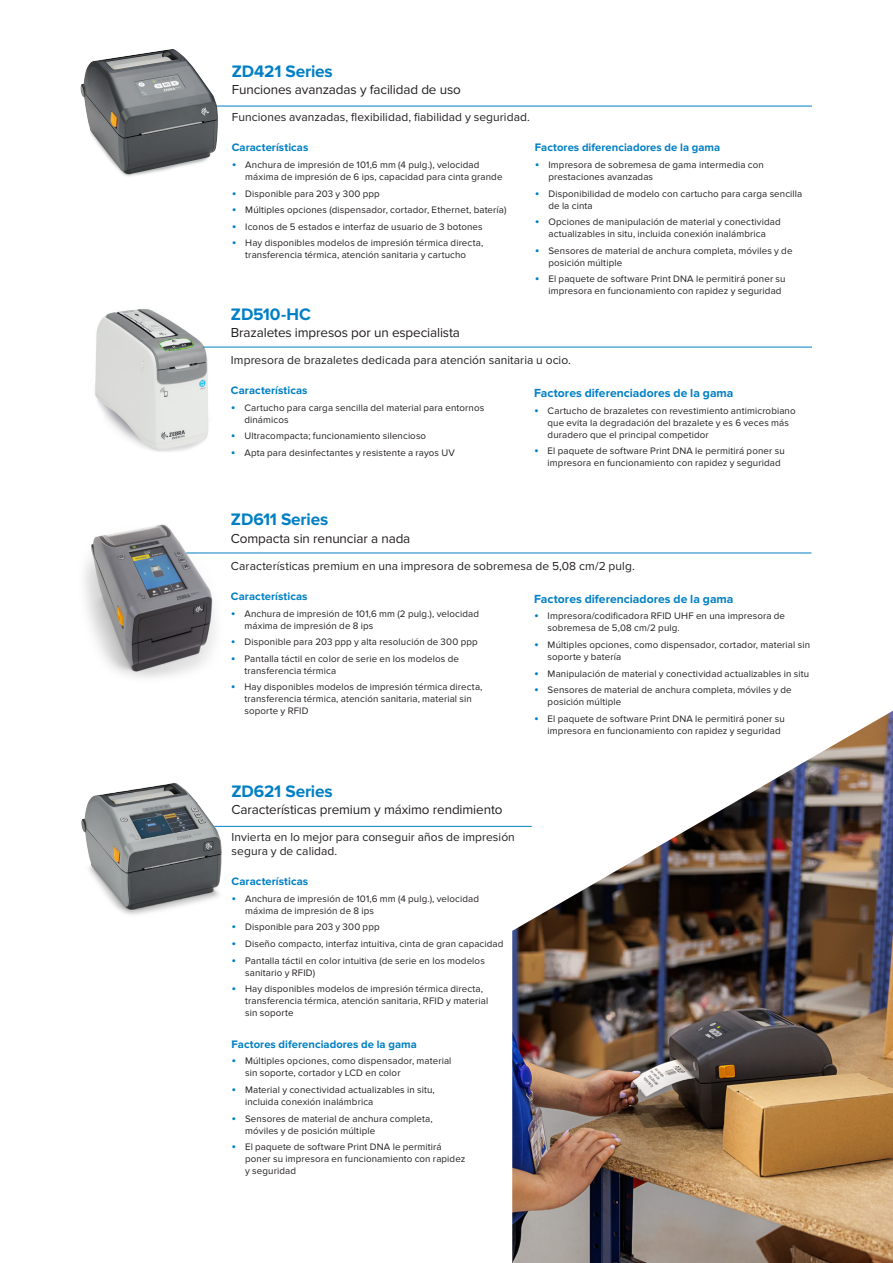
<style>
.page{position:relative;width:893px;height:1263px;background:#fff}
.page>*{position:absolute;margin:0;border:0;box-sizing:border-box;transform-origin:0 0}
.Product_Name{font:700 17.25px "Proxima Nova";letter-spacing:-.01em;color:#007fc5}
.Product_Subhead{font:13.5px "Proxima Nova";letter-spacing:-.01em;color:#231f20}
.Product_Bullets_1col{font:700 12.15px "Proxima Nova";color:#007fc5}
.Product_Body{font:12px/13.5px "Proxima Nova";letter-spacing:.005em;color:#231f20}
.Product_Subhead_3{font:700 11.25px "Proxima Nova";letter-spacing:.005em;color:#007fc5}
.t1{font:9.75px/12px "Proxima Nova";letter-spacing:.015em;color:#231f20}
.s1{font-size:13.5px;color:#007fc5}
</style>
<div class="page">
<img style="left:95px;top:309px;width:134px;height:143px">
<img style="left:84px;top:524px;width:145px;height:154px">
<hr style="left:212px;top:826px;width:320px;height:1px;background:#007fc5">
<hr style="left:211px;top:106px;width:601px;height:1px;background:#007fc5">
<img style="left:80px;top:49px;width:144px;height:127px">
<img style="left:81px;top:783px;width:162px;height:132px">
<hr style="left:203px;top:347px;width:609px;height:1px;background:#007fc5">
<hr style="left:186px;top:553px;width:625px;height:1px;background:#007fc5">
<img style="left:512px;top:711px;width:381px;height:552px">
<p class="Product_Name" style="left:232px;top:61px;width:102px">ZD421 Series</p>
<p class="Product_Subhead" style="left:232px;top:82px;width:231px">Funciones avanzadas y facilidad de uso</p>
<p class="Product_Body" style="left:232px;top:110px;width:300px">Funciones avanzadas, flexibilidad, fiabilidad y seguridad.</p>
<p class="Product_Subhead_3" style="left:232px;top:141px;width:78px">Características</p>
<p class="t1" style="left:245px;top:159px;width:259px;text-indent:-14px"><span class="s1">•</span> Anchura de impresión de 101,6 mm (4 pulg.), velocidad máxima de impresión de 6 ips, capacidad para cinta grande</p>
<p class="t1" style="left:232px;top:187px;width:150px"><span class="s1">•</span> Disponible para 203 y 300 ppp</p>
<p class="t1" style="left:232px;top:204px;width:276px"><span class="s1">•</span> Múltiples opciones (dispensador, cortador, Ethernet, batería)</p>
<p class="t1" style="left:232px;top:221px;width:252px"><span class="s1">•</span> Iconos de 5 estados e interfaz de usuario de 3 botones</p>
<p class="t1" style="left:232px;top:237px;width:253px;text-align:center"><span class="s1">•</span> Hay disponibles modelos de impresión térmica directa, transferencia térmica, atención sanitaria y cartucho</p>
<p class="Product_Subhead_3" style="left:535px;top:141px;width:187px">Factores diferenciadores de la gama</p>
<p class="t1" style="left:548px;top:159px;width:217px;text-indent:-14px"><span class="s1">•</span> Impresora de sobremesa de gama intermedia con prestaciones avanzadas</p>
<p class="t1" style="left:548px;top:187px;width:255px;text-indent:-14px"><span class="s1">•</span> Disponibilidad de modelo con cartucho para carga sencilla de la cinta</p>
<p class="t1" style="left:535px;top:216px;width:247px;text-align:center"><span class="s1">•</span> Opciones de manipulación de material y conectividad actualizables in situ, incluida conexión inalámbrica</p>
<p class="t1" style="left:548px;top:245px;width:246px;text-indent:-14px"><span class="s1">•</span> Sensores de material de anchura completa, móviles y de posición múltiple</p>
<p class="t1" style="left:548px;top:273px;width:239px;text-indent:-14px"><span class="s1">•</span> El paquete de software Print DNA le permitirá poner su impresora en funcionamiento con rapidez y seguridad</p>
<p class="Product_Name" style="left:231px;top:304px;width:81px">ZD510-HC</p>
<p class="Product_Subhead" style="left:231px;top:324px;width:231px">Brazaletes impresos por un especialista</p>
<p class="Product_Body" style="left:231px;top:353px;width:341px">Impresora de brazaletes dedicada para atención sanitaria u ocio.</p>
<p class="Product_Subhead_3" style="left:231px;top:384px;width:78px">Características</p>
<p class="t1" style="left:244px;top:402px;width:241px;text-indent:-14px"><span class="s1">•</span> Cartucho para carga sencilla del material para entornos dinámicos</p>
<p class="t1" style="left:231px;top:430px;width:197px"><span class="s1">•</span> Ultracompacta; funcionamiento silencioso</p>
<p class="t1" style="left:231px;top:447px;width:226px"><span class="s1">•</span> Apta para desinfectantes y resistente a rayos UV</p>
<p class="Product_Bullets_1col" style="left:534px;top:386px;width:201px">Factores diferenciadores de la gama</p>
<p class="t1" style="left:548px;top:404px;width:250px;text-indent:-14px"><span class="s1">•</span> Cartucho de brazaletes con revestimiento antimicrobiano que evita la degradación del brazalete y es 6 veces más duradero que el principal competidor</p>
<p class="t1" style="left:548px;top:445px;width:239px;text-indent:-14px"><span class="s1">•</span> El paquete de software Print DNA le permitirá poner su impresora en funcionamiento con rapidez y seguridad</p>
<p class="Product_Name" style="left:231px;top:510px;width:99px">ZD611 Series</p>
<p class="Product_Subhead" style="left:231px;top:530px;width:181px">Compacta sin renunciar a nada</p>
<p class="Product_Body" style="left:231px;top:559px;width:405px">Características premium en una impresora de sobremesa de 5,08 cm/2 pulg.</p>
<p class="Product_Subhead_3" style="left:231px;top:590px;width:78px">Características</p>
<p class="t1" style="left:244px;top:607px;width:236px;text-indent:-14px"><span class="s1">•</span> Anchura de impresión de 101,6 mm (2 pulg.), velocidad máxima de impresión de 8 ips</p>
<p class="t1" style="left:231px;top:636px;width:248px"><span class="s1">•</span> Disponible para 203 ppp y alta resolución de 300 ppp</p>
<p class="t1" style="left:244px;top:653px;width:216px;text-indent:-14px"><span class="s1">•</span> Pantalla táctil en color de serie en los modelos de transferencia térmica</p>
<p class="t1" style="left:244px;top:681px;width:240px;text-indent:-14px"><span class="s1">•</span> Hay disponibles modelos de impresión térmica directa, transferencia térmica, atención sanitaria, material sin soporte y RFID</p>
<p class="Product_Bullets_1col" style="left:534px;top:592px;width:201px">Factores diferenciadores de la gama</p>
<p class="t1" style="left:548px;top:610px;width:239px;text-indent:-14px"><span class="s1">•</span> Impresora/codificadora RFID UHF en una impresora de sobremesa de 5,08 cm/2 pulg.</p>
<p class="t1" style="left:548px;top:639px;width:264px;text-indent:-14px"><span class="s1">•</span> Múltiples opciones, como dispensador, cortador, material sin soporte y batería</p>
<p class="t1" style="left:534px;top:667px;width:276px"><span class="s1">•</span> Manipulación de material y conectividad actualizables in situ</p>
<p class="t1" style="left:548px;top:684px;width:246px;text-indent:-14px"><span class="s1">•</span> Sensores de material de anchura completa, móviles y de posición múltiple</p>
<p class="t1" style="left:548px;top:713px;width:239px;text-indent:-14px"><span class="s1">•</span> El paquete de software Print DNA le permitirá poner su impresora en funcionamiento con rapidez y seguridad</p>
<p class="Product_Name" style="left:232px;top:781px;width:103px">ZD621 Series</p>
<p class="Product_Subhead" style="left:232px;top:802px;width:272px">Características premium y máximo rendimiento</p>
<p class="Product_Body" style="left:232px;top:831px;width:285px">Invierta en lo mejor para conseguir años de impresión segura y de calidad.</p>
<p class="Product_Subhead_3" style="left:232px;top:875px;width:78px">Características</p>
<p class="t1" style="left:245px;top:893px;width:236px;text-indent:-14px"><span class="s1">•</span> Anchura de impresión de 101,6 mm (4 pulg.), velocidad máxima de impresión de 8 ips</p>
<p class="t1" style="left:232px;top:921px;width:150px"><span class="s1">•</span> Disponible para 203 y 300 ppp</p>
<p class="t1" style="left:232px;top:938px;width:273px"><span class="s1">•</span> Diseño compacto, interfaz intuitiva, cinta de gran capacidad</p>
<p class="t1" style="left:245px;top:954px;width:241px;text-indent:-14px"><span class="s1">•</span> Pantalla táctil en color intuitiva (de serie en los modelos sanitario y RFID)</p>
<p class="t1" style="left:245px;top:983px;width:245px;text-indent:-14px"><span class="s1">•</span> Hay disponibles modelos de impresión térmica directa, transferencia térmica, atención sanitaria, RFID y material sin soporte</p>
<p class="Product_Subhead_3" style="left:232px;top:1037px;width:187px">Factores diferenciadores de la gama</p>
<p class="t1" style="left:245px;top:1055px;width:208px;text-indent:-14px"><span class="s1">•</span> Múltiples opciones, como dispensador, material sin soporte, cortador y LCD en color</p>
<p class="t1" style="left:245px;top:1084px;width:191px;text-indent:-14px"><span class="s1">•</span> Material y conectividad actualizables in situ, incluida conexión inalámbrica</p>
<p class="t1" style="left:245px;top:1112px;width:189px;text-indent:-14px"><span class="s1">•</span> Sensores de material de anchura completa, móviles y de posición múltiple</p>
<p class="t1" style="left:245px;top:1141px;width:222px;text-indent:-14px"><span class="s1">•</span> El paquete de software Print DNA le permitirá poner su impresora en funcionamiento con rapidez y seguridad</p>
</div>
